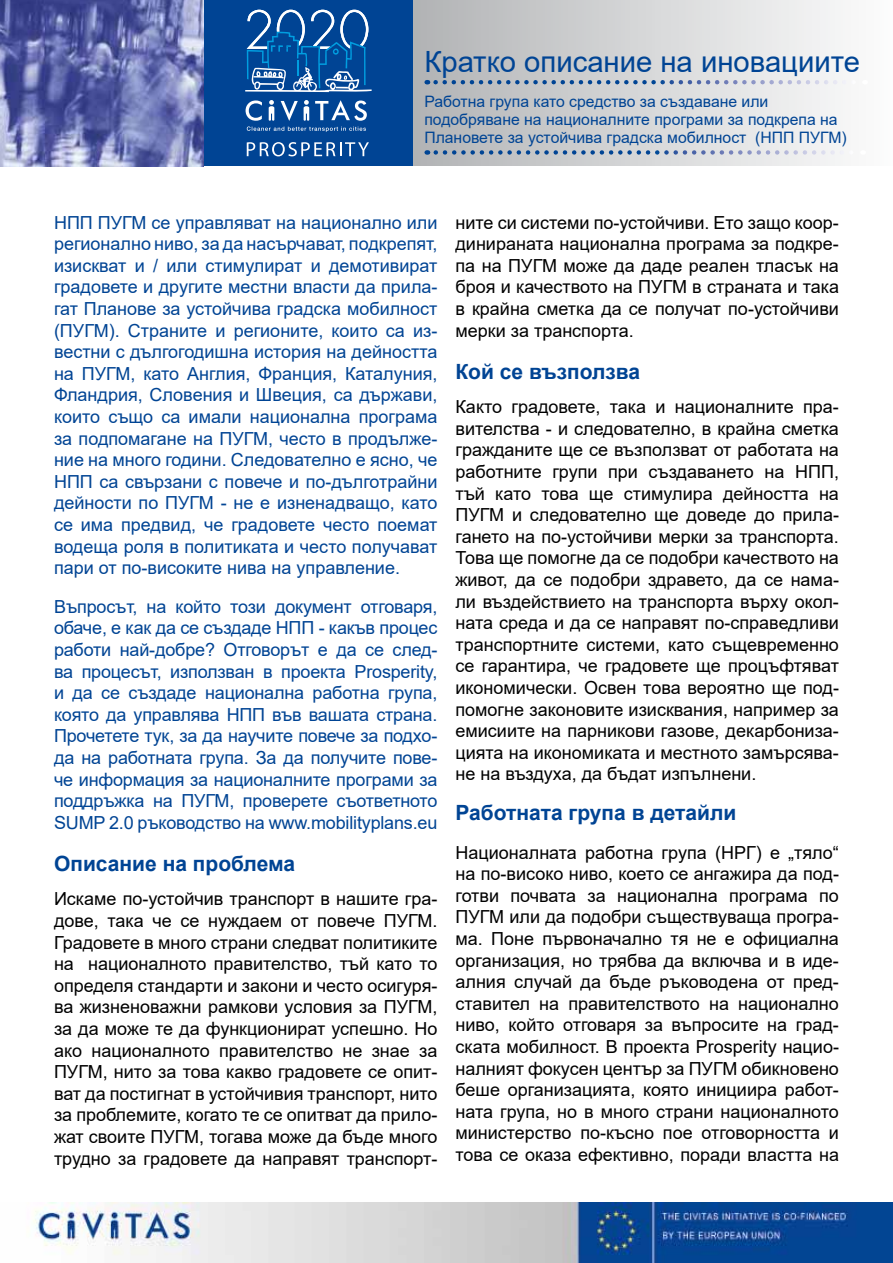
<style>
.page{position:relative;width:893px;height:1263px;background:#fff}
.page>*{position:absolute;margin:0;border:0;box-sizing:border-box;transform-origin:0 0}
.t1{font:29.25px "Arial";color:#004494}
.t2{font:700 21px "Arial";color:#004494}
.t3{font:18px/21.6px "Arial";color:#000;text-align:justify}
.t4{font:18px/21.6px "Arial";letter-spacing:-.01em;color:#004494;text-align:justify}
.t5{font:15.75px/18px "Arial";color:#004494}
</style>
<div class="page">
<img style="left:33px;top:1203px;width:860px;height:60px">
<div style="left:200px;top:0;width:214px;height:165px;background:#004494"></div>
<img style="left:0;top:0;width:203px;height:166px">
<svg style="left:246px;top:100px;width:121px;height:32px"></svg>
<svg style="left:245px;top:10px;width:127px;height:82px"></svg>
<svg style="left:247px;top:142px;width:122px;height:14px"></svg>
<div style="left:413px;top:0;width:480px;height:165px;background:linear-gradient(to right,#b1b3b5,#fdfdfd)"></div>
<svg style="left:427px;top:80px;width:438px;height:10px;background:#bec6d1"></svg>
<svg style="left:436px;top:150px;width:427px;height:5px;background:#a8b6cb"></svg>
<h1 class="t1" style="left:424px;top:42px;width:437px">Кратко описание на иновациите</h1>
<p class="t5" style="left:424px;top:93px;width:415px">Работна група като средство за създаване или подобряване на националните програми за подкрепа на<br>Плановете за устойчива градска мобилност (НПП</p>
<p class="t5" style="left:799px;top:129px;width:49px">ПУГМ)</p>
<p class="t4" style="left:54px;top:211px;width:385px;text-indent:44px">ПУГМ се управляват на национално или регионално ниво, за да насърчават, подкрепят, изискват и / или стимулират и демотивират градовете и другите местни власти да прила&shy;гат Планове за устойчива градска мобилност (ПУГМ). Страните и регионите, които са из&shy;вестни с дългогодишна история на дейността на ПУГМ, като Англия, Франция, Каталуния, Фландрия, Словения и Швеция, са държави, които също са имали национална програма за подпомагане на ПУГМ, често в продълже&shy;ние на много години. Следователно е ясно, че НПП</p>
<p class="t4" style="left:54px;top:211px;width:14px">НПП</p>
<p class="t4" style="left:54px;top:471px;width:385px;text-indent:45px">са свързани с повече и по-дълготрайни дейности по ПУГМ - не е изненадващо, като се има предвид, че градовете често поемат водеща роля в политиката и често получават пари от по-високите нива на управление.</p>
<p class="t4" style="left:54px;top:596px;width:385px">Въпросът, на който този документ отговаря, обаче, е как да се създаде НПП</p>
<p class="t4" style="left:54px;top:617px;width:385px;text-indent:265px">- какъв процес работи най-добре? Отговорът е да се след&shy;ва процесът, използван в проекта Prosperity, и да се създаде национална работна група, която да управлява НПП</p>
<p class="t4" style="left:54px;top:704px;width:385px;text-indent:218px">във вашата страна.<br>П рочетете тук, за да научите повече за подхо&shy;да на работната група. За да получите пове&shy;че информация за националните програми за поддръжка на ПУГМ, проверете съответното SUMP 2.0 ръководство на www.mobilityplans.eu</p>
<p class="t2" style="left:54px;top:849px;width:243px">Описание на проблема</p>
<p class="t3" style="left:54px;top:888px;width:385px">И скаме по-устойчив транспорт в нашите гра&shy;дове, така че се нуждаем от повече ПУГМ.<br>Градовете в много страни следват политиките на националното правителство, тъй като то определя стандарти и закони и често осигуря&shy;ва жизненоважни рамкови условия за ПУГМ, за да може те да функционират успешно. Но ако националното правителство не знае за ПУГМ, нито за това какво градовете се опит&shy;ват да постигнат в устойчивия транспорт, нито за проблемите, когато те се опитват да прило&shy;жат своите ПУГМ, тогава може да бъде много трудно за градовете да направят транспорт-</p>
<p class="t3" style="left:455px;top:211px;width:385px">ните си системи по-устойчиви. Ето защо коор&shy;динираната национална програма за подкре&shy;па на ПУГМ може да даде реален тласък на броя и качеството на ПУГМ в страната и така в крайна сметка да се получат по-устойчиви мерки за транспорта.</p>
<p class="t2" style="left:455px;top:357px;width:186px">Кой се възползва</p>
<p class="t3" style="left:455px;top:396px;width:385px">Както градовете, така и националните пра&shy;вителства - и следователно, в крайна сметка гражданите ще се възползват от работата на работните групи при създаването на НПП</p>
<p class="t3" style="left:455px;top:461px;width:385px;text-indent:378px">, тъй като това ще стимулира дейността на ПУГМ и следователно ще доведе до прила&shy;гането на по-устойчиви мерки за транспорта.<br>Това ще помогне да се подобри качеството на живот, да се подобри здравето, да се нама&shy;ли въздействието на транспорта върху окол&shy;ната среда и да се направят по-справедливи транспортните системи, като същевременно се гарантира, че градовете ще процъфтяват икономически. Освен това вероятно ще под&shy;помогне законовите изисквания, например за емисиите на парникови газове, декарбониза&shy;цията на икономиката и местното замърсява&shy;не на въздуха, да бъдат изпълнени.</p>
<p class="t2" style="left:455px;top:798px;width:282px">Работната група в детайли</p>
<p class="t3" style="left:455px;top:841px;width:385px">Н ационалната работна група (НР Г) е „тяло“ на по-високо ниво, което се ангажира да под&shy;готви почвата за национална програма по ПУГМ или да подобри съществуваща програ&shy;ма. Поне първоначално тя не е официална организация, но трябва да включва и в иде&shy;алния случай да бъде ръководена от пред&shy;ставител на правителството на национално ниво, който отговаря за въпросите на град&shy;ската мобилност. В проекта Prosperity нацио&shy;налният фокусен център за ПУГМ обикновено беше организацията, която инициира работ&shy;ната група, но в много страни националното министерство по-късно пое отговорността и това се оказа ефективно, поради властта на</p>
</div>
